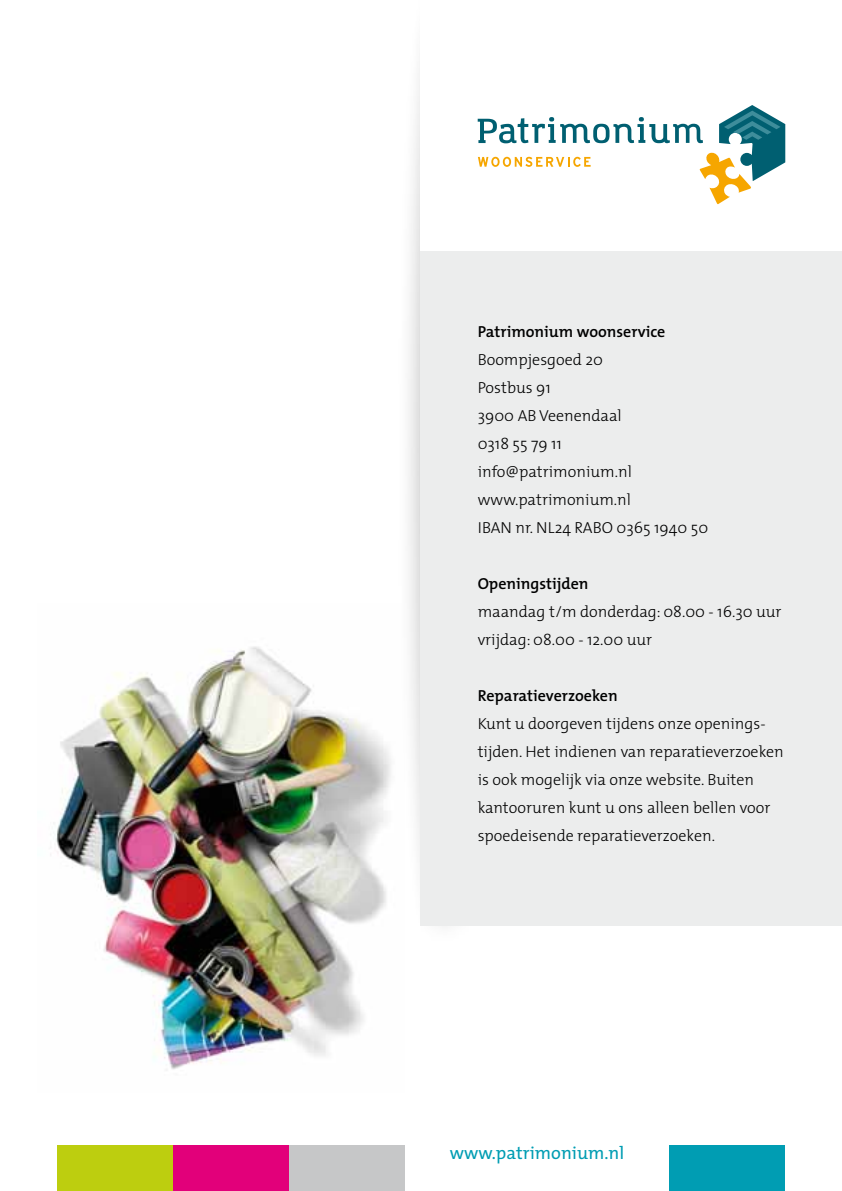
<style>
.page{position:relative;width:842px;height:1191px;background:#fff}
.page>*{position:absolute;margin:0;border:0;box-sizing:border-box;transform-origin:0 0}
.t1{font:18px "The Mix";color:#009db3}
.t2{font:300 16px/28px "The Mix";color:#000}
.t3{font:600 16px "The Mix";color:#000}
</style>
<div class="page">
<div style="left:396px;top:0;width:97px;height:947px;background:#000;opacity:.3"></div>
<img style="left:50px;top:603px;width:354px;height:467px">
<div style="left:421px;top:0;width:421px;height:295px;background:#fff"></div>
<div style="left:421px;top:251px;width:421px;height:674px;background:#eceded"></div>
<div style="left:173px;top:1145px;width:116px;height:46px;background:#e2007a"></div>
<div style="left:289px;top:1145px;width:116px;height:46px;background:#c6c7c8"></div>
<div style="left:669px;top:1145px;width:116px;height:46px;background:#009db3"></div>
<div style="left:57px;top:1145px;width:116px;height:46px;background:#bdce0f"></div>
<svg style="left:478px;top:105px;width:307px;height:99px"></svg>
<p class="t3" style="left:478px;top:318px;width:189px">Patrimonium woonservice</p>
<p class="t2" style="left:478px;top:345px;width:232px">Boompjesgoed 20<br>Postbus 91<br>3900 AB Veenendaal<br>0318 55 79 11 info@patrimonium.nl www.patrimonium.nl<br>IBAN nr. NL24 RABO 0365 1940 50</p>
<p class="t3" style="left:478px;top:570px;width:112px">Openingstijden</p>
<p class="t2" style="left:478px;top:597px;width:305px">maandag t/m donderdag: 08.00 - 16.30 uur vrijdag: 08.00 - 12.00 uur</p>
<p class="t3" style="left:478px;top:682px;width:142px">Reparatieverzoeken</p>
<p class="t2" style="left:478px;top:709px;width:308px">Kunt u doorgeven tijdens onze openings&shy;tijden. Het indienen van reparatieverzoeken is ook mogelijk via onze website. Buiten kantooruren kunt u ons alleen bellen voor spoedeisende reparatieverzoeken.</p>
<p class="t1" style="left:450px;top:1137px;width:176px">www.patrimonium.nl</p>
</div>
